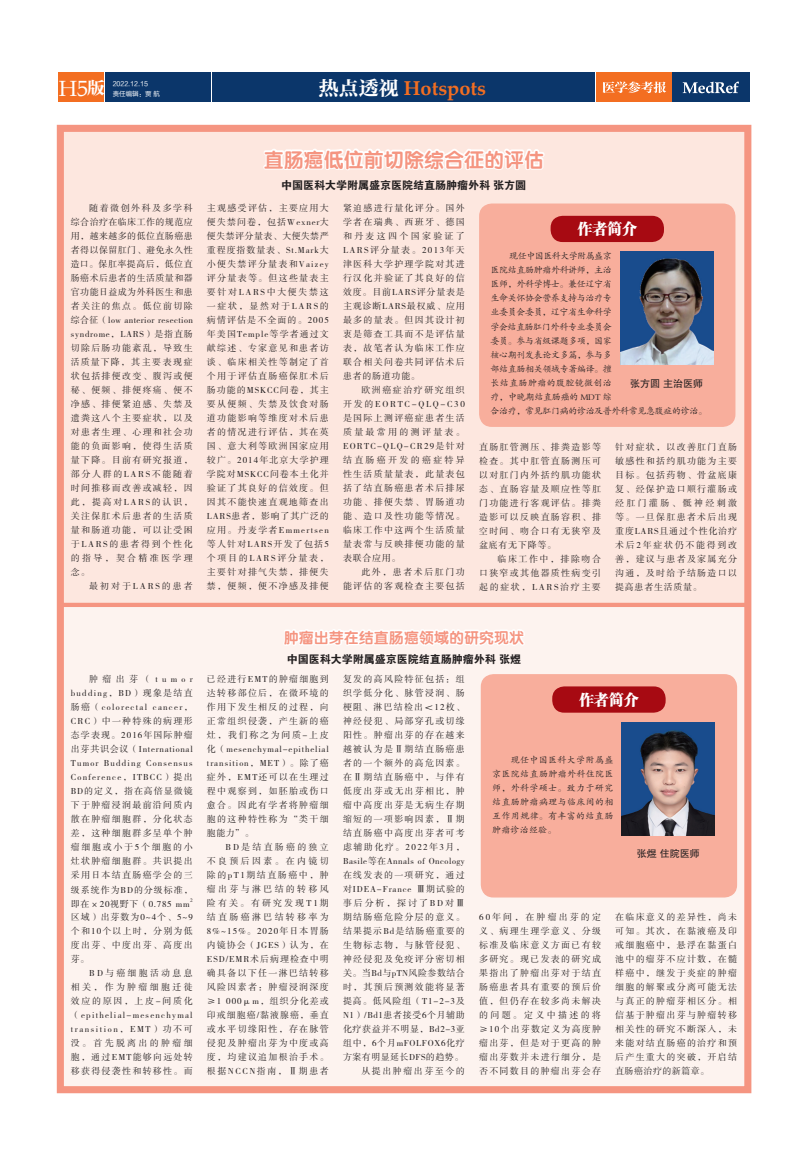
<style>
.page{position:relative;width:808px;height:1163px;background:#fff}
.page>*{position:absolute;margin:0;border:0;box-sizing:border-box;transform-origin:0 0}
.t1{font:22px "Book Antiqua";color:#fff}
.t2{font:20px "FZY4 K GBK1 0";color:#f59581}
.t3{font:700 20px "Palatino Linotype";color:#f36e21}
.t4{font:15px "FZY4 K GBK1 0";color:#f59581}
.t5{font:15px "FZCSJW GB1 0";letter-spacing:-.005em;color:#fff}
.t6{font:11px "FZDHTK GBK1 0";color:#231f20}
.t7{font:10px "FZHTJW GB1 0";color:#231f20}
.t8{font:9px/14px "FZSSK GBK1 0";letter-spacing:.14em;color:#231f20;text-align:justify}
.t9{font:9px/14px "FZKTK GBK1 0";letter-spacing:-.04em;color:#231f20}
.t10{font:9px "FZSSK GBK1 0";letter-spacing:.21em;color:#231f20}
.t11{font:6.5px/10px "FZLTHJW GB1 0";color:#fff}
.t12{font:5.2px "FZSSK GBK1 0";color:#231f20}
.s1{font-family:"FZCYSK GBK1 0";font-size:17.6px}
.s2{font-family:"FZCYSK GBK1 0";font-weight:400;color:#fff}
</style>
<div class="page">
<div style="left:596px;top:73px;width:77px;height:29px;background:#f36e21"></div>
<div style="left:672px;top:73px;width:77px;height:29px;background:#0b366a"></div>
<svg style="left:683px;top:82px;width:56px;height:11px"></svg>
<svg style="left:603px;top:81px;width:63px;height:12px"></svg>
<div style="left:59px;top:73px;width:45px;height:29px;background:#f36e21"></div>
<div style="left:106px;top:73px;width:105px;height:29px;background:#0b366a"></div>
<div style="left:212px;top:73px;width:383px;height:29px;background:#0b366a"></div>
<div style="left:60px;top:607px;width:689px;height:479px;background:#fdf3ef"></div>
<div style="left:60px;top:127px;width:689px;height:477px;background:#fde7df"></div>
<div style="left:57px;top:125px;width:694px;height:967px;border:7px solid #f59581"></div>
<div style="left:60px;top:602px;width:689px;height:5px;background:#f59581"></div>
<svg style="left:263px;top:148px;width:282px;height:22px"></svg>
<svg style="left:282px;top:602px;width:245px;height:44px"></svg>
<div style="left:480px;top:204px;width:255px;height:222px;background:#f8ae9c;border-radius:12px"></div>
<div style="left:479px;top:203px;width:256px;height:224px;border:1px solid #f8ae9c;border-radius:12px"></div>
<div style="left:551px;top:216px;width:113px;height:26px;background:#a70a12;border-radius:12px"></div>
<img style="left:620px;top:252px;width:93px;height:113px">
<div style="left:481px;top:674px;width:255px;height:222px;background:#f8ae9c;border-radius:12px"></div>
<div style="left:481px;top:674px;width:256px;height:223px;border:1px solid #f8ae9c;border-radius:12px"></div>
<div style="left:552px;top:686px;width:114px;height:26px;background:#a70a12;border-radius:12px"></div>
<img style="left:622px;top:722px;width:93px;height:113px">
<h1 class="t1" style="left:59px;top:73px;width:48px">H5<span class="s1">版</span></h1>
<p class="t11" style="left:113px;top:78px;width:49px">2022.12.15<br>责任编辑：贾 航</p>
<h2 class="t3" style="left:319px;top:74px;width:169px"><span class="s2">热点透视</span> Hotspots</h2>
<h2 class="t2" style="left:264px;top:147px;width:281px">直肠癌低位前切除综合征的评估</h2>
<p class="t8" style="left:71px;top:201px;width:123px;text-indent:18px">随着微创外科及多学科综合治疗在临床工作的规范应用，越来越多的低位直肠癌患者得以保留肛门、避免永久性造口。保肛率提高后，低位直肠癌术后患者的生活质量和器官功能日益成为外科医生和患者关注的焦点。低位前切除综合征（low anterior resection syndrome，LARS）是指直肠切除后肠功能紊乱，导致生活质量下降，其主要表现症状包括排便改变、腹泻或便秘、便频、排便疼痛、便不净感、排便紧迫感、失禁及遗粪这八个主要症状，以及对患者生理、心理和社会功能的负面影响，使得生活质量下降。目前有研究报道，部分人群的LARS不能随着时间推移而改善或减轻，因此，提高对LARS的认识，关注保肛术后患者的生活质量和肠道功能，可以让受困于LARS的患者得到个性化的指导，契合精准医学理念。</p>
<p class="t10" style="left:89px;top:581px;width:105px">最初对于LARS的患者</p>
<p class="t6" style="left:281px;top:179px;width:247px">中国医科大学附属盛京医院结直肠肿瘤外科 张方圆</p>
<p class="t8" style="left:207px;top:201px;width:123px">主观感受评估，主要应用大便失禁问卷，包括Wexner大便失禁评分量表、大便失禁严重程度指数量表、St.Mark大小便失禁评分量表和Vaizey评分量表等。但这些量表主要针对LARS中大便失禁这一症状，显然对于LARS的病情评估是不全面的。2005年美国Temple等学者通过文献综述、专家意见和患者访谈、临床相关性等制定了首个用于评估直肠癌保肛术后肠功能的MSKCC问卷，其主要从便频、失禁及饮食对肠道功能影响等维度对术后患者的情况进行评估，其在英国、意大利等欧洲国家应用较广。2014年北京大学护理学院对MSKCC问卷本土化并验证了其良好的信效度。但因其不能快速直观地筛查出LARS患者，影响了其广泛的应用。丹麦学者Emmertsen等人针对LARS开发了包括5个项目的LARS评分量表，主要针对排气失禁，排便失禁，便频，便不净感及排便</p>
<p class="t8" style="left:343px;top:201px;width:123px">紧迫感进行量化评分。国外学者在瑞典、西班牙、德国和丹麦这四个国家验证了LARS评分量表。2013年天津医科大学护理学院对其进行汉化并验证了其良好的信效度。目前LARS评分量表是主观诊断LARS最权威、应用最多的量表。但因其设计初衷是筛查工具而不是评估量表，故笔者认为临床工作应联合相关问卷共同评估术后患者的肠道功能。</p>
<p class="t8" style="left:343px;top:383px;width:123px;text-indent:18px">欧洲癌症治疗研究组织开发的EORTC-QLQ-C30是国际上测评癌症患者生活质量最常用的测评量表。EORTC-QLQ-CR29是针对结直肠癌开发的癌症特异性生活质量量表，此量表包括了结直肠癌患者术后排尿功能、排便失禁、胃肠道功能、造口及性功能等情况。临床工作中这两个生活质量量表常与反映排便功能的量表联合应用。</p>
<p class="t8" style="left:343px;top:565px;width:123px;text-align:right">此外，患者术后肛门功<br>能评估的客观检查主要包括</p>
<h3 class="t5" style="left:577px;top:220px;width:61px">作者简介</h3>
<p class="t9" style="left:491px;top:249px;width:218px;text-indent:18px">现任中国医科大学附属盛京<br>医院结直肠肿瘤外科讲师，主治<br>医师，外科学博士。兼任辽宁省<br>生命关怀协会营养支持与治疗专<br>业委员会委员，辽宁省生命科学<br>学会结直肠肛门外科专业委员会<br>委员。参与省级课题多项，国家<br>核心期刊发表论文多篇，参与多<br>部结直肠相关领域专著编译。擅<br>长结直肠肿瘤的腹腔镜微创治<br>疗，中晚期结直肠癌的 MDT 综<br>合治疗，常见肛门病的诊治及普外科常见急腹症的诊治。</p>
<p class="t7" style="left:630px;top:377px;width:74px">张方圆 主治医师</p>
<p class="t8" style="left:479px;top:440px;width:123px">直肠肛管测压、排粪造影等检查。其中肛管直肠测压可以对肛门内外括约肌功能状态、直肠容量及顺应性等肛门功能进行客观评估。排粪造影可以反映直肠容积、排空时间、吻合口有无狭窄及盆底有无下降等。</p>
<p class="t8" style="left:479px;top:552px;width:123px;text-indent:18px">临床工作中，排除吻合口狭窄或其他器质性病变引起的症状，LARS治疗主要</p>
<p class="t8" style="left:615px;top:440px;width:123px">针对症状，以改善肛门直肠敏感性和括约肌功能为主要目标。包括药物、骨盆底康复、经保护造口顺行灌肠或经肛门灌肠、骶神经刺激等。一旦保肛患者术后出现重度LARS且通过个性化治疗术后2年症状仍不能得到改善，建议与患者及家属充分沟通，及时给予结肠造口以提高患者生活质量。</p>
<p class="t8" style="left:71px;top:672px;width:123px;text-indent:18px">肿瘤出芽（tumor budding，BD）现象是结直肠癌（colorectal cancer，CRC）中一种特殊的病理形态学表现。2016年国际肿瘤出芽共识会议（International Tumor Budding Consensus Conference，ITBCC）提出BD的定义，指在高倍显微镜下于肿瘤浸润最前沿间质内散在肿瘤细胞群，分化状态差，这种细胞群多呈单个肿瘤细胞或小于5个细胞的小灶状肿瘤细胞群。共识提出采用日本结直肠癌学会的三级系统作为BD的分级标准，即在×20视野下（0.785 mm</p>
<p class="t12" style="left:190px;top:897px;width:4px">2</p>
<p class="t8" style="left:71px;top:910px;width:123px">区域）出芽数为0~4个、5~9个和10个以上时，分别为低度出芽、中度出芽、高度出芽。</p>
<p class="t8" style="left:71px;top:966px;width:123px;text-indent:18px">BD与癌细胞活动息息相关，作为肿瘤细胞迁徙效应的原因，上皮-间质化（epithelial-mesenchymal transition，EMT）功不可没。首先脱离出的肿瘤细胞，通过EMT能够向远处转移获得侵袭性和转移性。而</p>
<h3 class="t4" style="left:284px;top:628px;width:241px">肿瘤出芽在结直肠癌领域的研究现状</h3>
<p class="t6" style="left:287px;top:653px;width:236px">中国医科大学附属盛京医院结直肠肿瘤外科 张煜</p>
<p class="t8" style="left:207px;top:672px;width:123px">已经进行EMT的肿瘤细胞到达转移部位后，在微环境的作用下发生相反的过程，向正常组织侵袭，产生新的癌灶，我们称之为间质-上皮化（mesenchymal-epithelial transition，MET）。除了癌症外，EMT还可以在生理过程中观察到，如胚胎或伤口愈合。因此有学者将肿瘤细胞的这种特性称为“类干细胞能力”。</p>
<p class="t8" style="left:207px;top:840px;width:123px;text-indent:18px">BD是结直肠癌的独立不良预后因素。在内镜切除的pT1期结直肠癌中，肿瘤出芽与淋巴结的转移风险有关。有研究发现T1期结直肠癌淋巴结转移率为8%~15%。2020年日本胃肠内镜协会（JGES）认为，在ESD/EMR术后病理检查中明确具备以下任一淋巴结转移风险因素者：肿瘤浸润深度≥1 000μm，组织分化差或印戒细胞癌/黏液腺癌，垂直或水平切缘阳性，存在脉管侵犯及肿瘤出芽为中度或高度，均建议追加根治手术。根据NCCN指南，Ⅱ期患者</p>
<p class="t8" style="left:343px;top:672px;width:123px;text-align:right">复发的高风险特征包括：组织学低分化、脉管浸润、肠梗阻、淋巴结检出＜12枚、神经侵犯、局部穿孔或切缘阳性。肿瘤出芽的存在越来越被认为是Ⅱ期结直肠癌患者的一个额外的高危因素。在Ⅱ期结直肠癌中，与伴有低度出芽或无出芽相比，肿瘤中高度出芽是无病生存期缩短的一项影响因素，Ⅱ期结直肠癌中高度出芽者可考虑辅助化疗。2022年3月，<br>Basile等在Annals of Oncology在线发表的一项研究，通过对IDEA-France Ⅲ期试验的事后分析，探讨了BD对Ⅲ期结肠癌危险分层的意义。结果提示Bd是结肠癌重要的生物标志物，与脉管侵犯、神经侵犯及免疫评分密切相关。当Bd与pTN风险参数结合时，其预后预测效能将显著提高。低风险组（T1-2-3及<br>N1）/Bd1患者接受6个月辅助化疗获益并不明显，Bd2-3亚组中，6个月mFOLFOX6化疗方案有明显延长DFS的趋势。从提出肿瘤出芽至今的</p>
<h3 class="t5" style="left:579px;top:690px;width:61px">作者简介</h3>
<p class="t9" style="left:492px;top:752px;width:123px;text-align:justify;text-indent:18px">现任中国医科大学附属盛京医院结直肠肿瘤外科住院医师，外科学硕士。致力于研究结直肠肿瘤病理与临床间的相互作用规律。有丰富的结直肠肿瘤诊治经验。</p>
<p class="t7" style="left:637px;top:848px;width:64px">张煜 住院医师</p>
<p class="t8" style="left:479px;top:910px;width:123px">60年间，在肿瘤出芽的定义、病理生理学意义、分级标准及临床意义方面已有较多研究。现已发表的研究成果指出了肿瘤出芽对于结直肠癌患者具有重要的预后价值，但仍存在较多尚未解决的问题。定义中描述的将≥10个出芽数定义为高度肿瘤出芽，但是对于更高的肿瘤出芽数并未进行细分，是否不同数目的肿瘤出芽会存</p>
<p class="t8" style="left:615px;top:909px;width:123px">在临床意义的差异性，尚未可知。其次，在黏液癌及印戒细胞癌中，悬浮在黏蛋白池中的瘤芽不应计数，在髓样癌中，继发于炎症的肿瘤细胞的解聚或分离可能无法与真正的肿瘤芽相区分。相信基于肿瘤出芽与肿瘤转移相关性的研究不断深入，未来能对结直肠癌的治疗和预后产生重大的突破，开启结直肠癌治疗的新篇章。</p>
</div>
